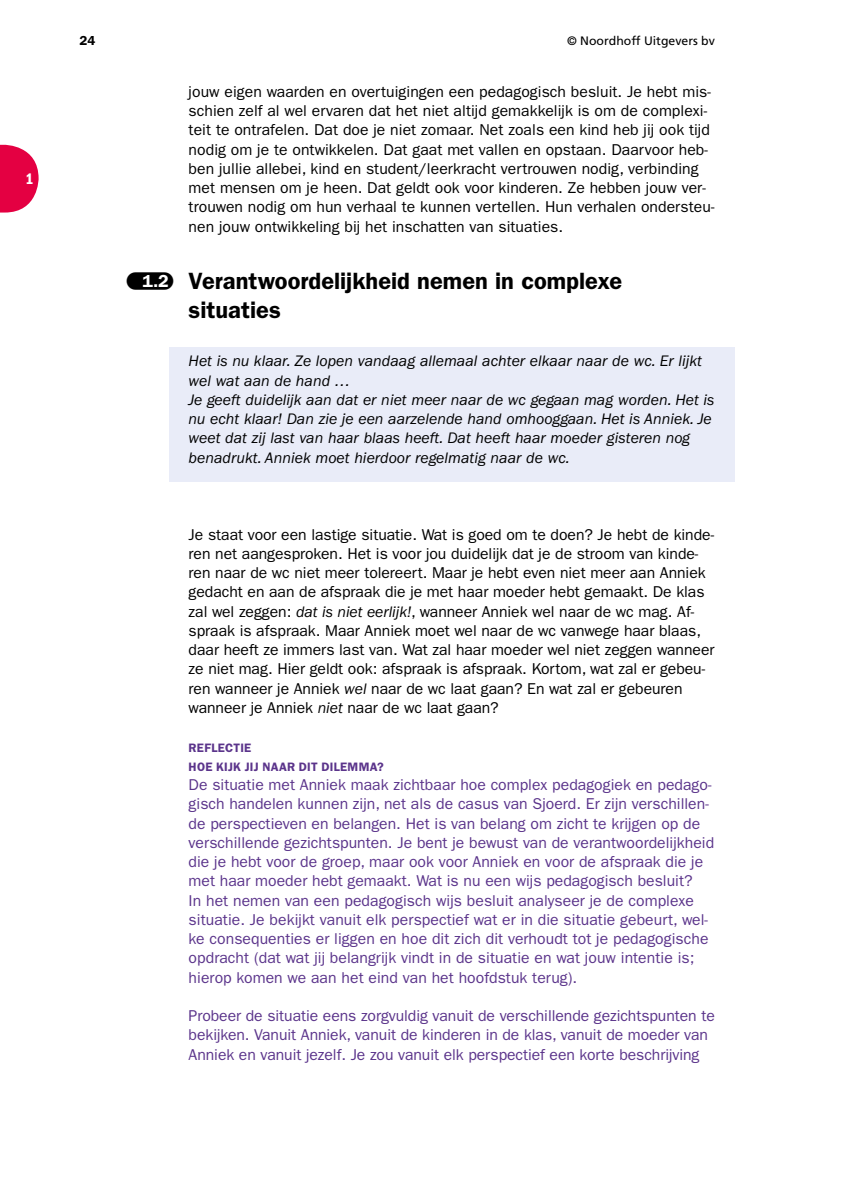
<style>
.page{position:relative;width:844px;height:1191px;background:#fff}
.page>*{position:absolute;margin:0;border:0;box-sizing:border-box;transform-origin:0 0}
.t1{font:600 23.62px/28.9px "ITC Franklin Gothic Std";color:#000}
.t2{font:15.75px/19.2px "ITC Franklin Gothic Std";letter-spacing:-.005em;color:#000}
.t3{font:15.75px/19.2px "ITC Franklin Gothic Std";color:#5b348b}
.t4{font:italic 15.75px/19.2px "ITC Franklin Gothic Std";letter-spacing:.005em;color:#000}
.t5{font:15.75px "ITC Franklin Gothic Std Dm Cd";color:#fff}
.t6{font:600 13.12px "ITC Franklin Gothic Std";color:#000}
.t7{font:600 12.25px/19.2px "ITC Franklin Gothic Std";letter-spacing:.02em;color:#5b348b}
.t8{font:12.25px "Frutiger LT Std";color:#000}
.s1{font-family:"Franklin Gothic Demi Met Pil";font-weight:400;font-size:17.5px}
.s2{font-size:17.5px;color:#fff}
.s3{font-style:italic}
</style>
<div class="page">
<svg style="left:0;top:145px;width:39px;height:67px"></svg>
<div style="left:26px;top:164px;width:8px;height:19px;background:#e40042"></div>
<div style="left:169px;top:347px;width:565px;height:135px;background:#e9ecf8"></div>
<p class="t5" style="left:26px;top:169px;width:10px">1</p>
<p class="t6" style="left:79px;top:32px;width:18px">24</p>
<p class="t8" style="left:567px;top:33px;width:149px">© Noordhoff Uitgevers bv</p>
<p class="t2" style="left:189px;top:82px;width:527px">jouw eigen waarden en overtuigingen een pedagogisch besluit. Je hebt mis&shy;schien zelf al wel ervaren dat het niet altijd gemakkelijk is om de complexi&shy;teit te ontrafelen. Dat doe je niet zomaar. Net zoals een kind heb jij ook tijd nodig om je te ontwikkelen. Dat gaat met vallen en opstaan. Daarvoor heb&shy;ben jullie allebei, kind en student/leerkracht vertrouwen nodig, verbinding met mensen om je heen. Dat geldt ook voor kinderen. Ze hebben jouw ver&shy;trouwen nodig om hun verhaal te kunnen vertellen. Hun verhalen ondersteu&shy;nen jouw ontwikkeling bij het inschatten van situaties.</p>
<h1 class="t1" style="left:189px;top:267px;width:435px;text-indent:-62px"><span class="s1">§</span><span class="s2">1.2</span> Verantwoordelijkheid nemen in complexe situaties</h1>
<p class="t4" style="left:189px;top:352px;width:527px">Het is nu klaar. Ze lopen vandaag allemaal achter elkaar naar de wc. Er lijkt wel wat aan de hand …<br>Je geeft duidelijk aan dat er niet meer naar de wc gegaan mag worden. Het is nu echt klaar! Dan zie je een aarzelende hand omhooggaan. Het is Anniek. Je weet dat zij last van haar blaas heeft. Dat heeft haar moeder gisteren nog benadrukt. Anniek moet hierdoor regelmatig naar de wc.</p>
<p class="t2" style="left:189px;top:525px;width:527px">Je staat voor een lastige situatie. Wat is goed om te doen? Je hebt de kinde&shy;ren net aangesproken. Het is voor jou duidelijk dat je de stroom van kinde&shy;ren naar de wc niet meer tolereert. Maar je hebt even niet meer aan Anniek gedacht en aan de afspraak die je met haar moeder hebt gemaakt. De klas zal wel zeggen: <span class="s3">dat is niet eerlijk!</span>, wanneer Anniek wel naar de wc mag. Af&shy;spraak is afspraak. Maar Anniek moet wel naar de wc vanwege haar blaas, daar heeft ze immers last van. Wat zal haar moeder wel niet zeggen wanneer ze niet mag. Hier geldt ook: afspraak is afspraak. Kortom, wat zal er gebeu&shy;ren wanneer je Anniek <span class="s3">wel</span> naar de wc laat gaan? En wat zal er gebeuren wanneer je Anniek <span class="s3">niet</span> naar de wc laat gaan?</p>
<p class="t7" style="left:189px;top:737px;width:197px">Reflectie<br>Hoe kijk jij naar dit dilemma?</p>
<p class="t3" style="left:189px;top:775px;width:527px">De situatie met Anniek maak zichtbaar hoe complex pedagogiek en pedago&shy;gisch handelen kunnen zijn, net als de casus van Sjoerd. Er zijn verschillen&shy;de perspectieven en belangen. Het is van belang om zicht te krijgen op de verschillende gezichtspunten. Je bent je bewust van de verantwoordelijkheid die je hebt voor de groep, maar ook voor Anniek en voor de afspraak die je met haar moeder hebt gemaakt. Wat is nu een wijs pedagogisch besluit?<br>In het nemen van een pedagogisch wijs besluit analyseer je de complexe situatie. Je bekijkt vanuit elk perspectief wat er in die situatie gebeurt, wel&shy;ke consequenties er liggen en hoe dit zich dit verhoudt tot je pedagogische opdracht (dat wat jij belangrijk vindt in de situatie en wat jouw intentie is; hierop komen we aan het eind van het hoofdstuk terug).</p>
<p class="t3" style="left:189px;top:1006px;width:527px">Probeer de situatie eens zorgvuldig vanuit de verschillende gezichtspunten te bekijken. Vanuit Anniek, vanuit de kinderen in de klas, vanuit de moeder van<br>Anniek en vanuit jezelf. Je zou vanuit elk perspectief een korte beschrijving</p>
</div>
